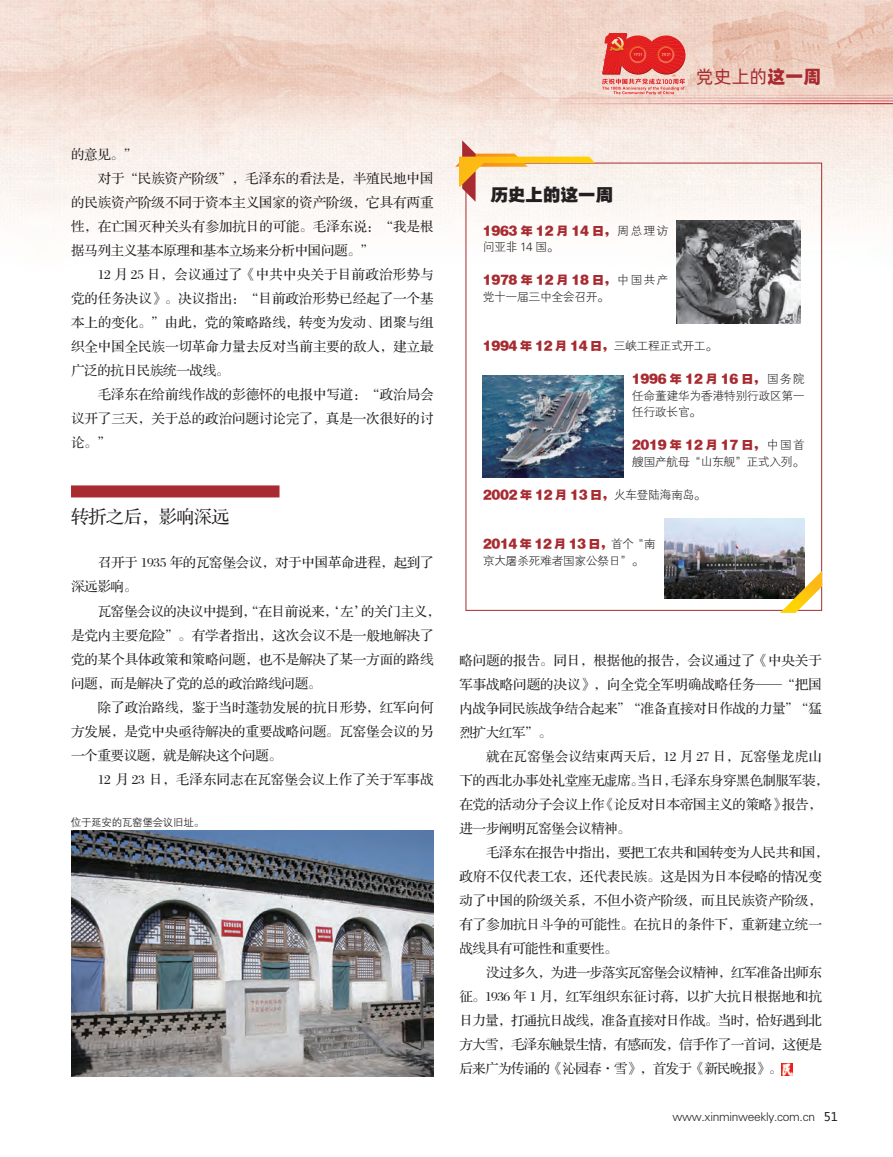
<style>
.page{position:relative;width:893px;height:1157px;background:#fff}
.page>*{position:absolute;margin:0;border:0;box-sizing:border-box;transform-origin:0 0}
.t1{font:18px "FZS3 K GBK1 0";letter-spacing:-.025em;color:#231f20}
.t2{font:18px "Alibaba Pu Hui Ti R";color:#a72b30}
.t3{font:18px "FZYDTHJW GB1 0";letter-spacing:-.025em;color:#231f20}
.t4{font:13.5px "FZS3 JW GB1 0";letter-spacing:-.005em;color:#231f20}
.t5{font:13.5px "FZS3 JW GB1 0";letter-spacing:-.025em;color:#231f20}
.t6{font:13.5px "FZS3 JW GB1 0";letter-spacing:-.04em;color:#231f20}
.t7{font:13.5px "FZS3 JW GB1 0";letter-spacing:.015em;color:#231f20}
.t8{font:13.5px "FZS3 JW GB1 0";letter-spacing:-.045em;color:#231f20}
.t9{font:12px/16.5px "FZXH1 JW GB1 0";letter-spacing:-.045em;color:#231f20}
.t10{font:12px/16.5px "FZYDTHJW GB1 0";letter-spacing:-.025em;color:#a72b30}
.t11{font:12px "FZXH1 JW GB1 0";letter-spacing:-.025em;color:#231f20}
.t12{font:10.5px "FZZDXJW GB1 0";letter-spacing:-.025em;color:#231f20}
.s1{font-family:"Alibaba Pu Hui Ti H"}
.s2{font-family:"FZXH1 JW GB1 0";color:#231f20}
.s3{font-family:"FZYDTHJW GB1 0";color:#a72b30}
.s4{font-family:"Microsoft Ya Hei"}
</style>
<div class="page">
<img style="left:0;top:0;width:893px;height:831px">
<hr style="left:552px;top:100px;width:341px;height:1px;background:#c41324">
<hr style="left:335px;top:98px;width:558px;height:1px;background:#c41324">
<img style="left:596px;top:38px;width:6px;height:39px">
<hr style="left:476px;top:103px;width:417px;height:1px;background:#c41324">
<hr style="left:531px;top:95px;width:362px;height:1px;background:#c41324">
<svg style="left:602px;top:33px;width:83px;height:62px;background:#e76a64"></svg>
<div style="left:71px;top:485px;width:208px;height:12px;background:#a72b30"></div>
<svg style="left:455px;top:140px;width:140px;height:62px"></svg>
<svg style="left:782px;top:1064px;width:11px;height:11px"></svg>
<img style="left:483px;top:376px;width:140px;height:101px">
<img style="left:677px;top:220px;width:124px;height:103px">
<img style="left:664px;top:518px;width:141px;height:80px">
<svg style="left:780px;top:571px;width:42px;height:42px"></svg>
<img style="left:71px;top:831px;width:363px;height:245px">
<p class="t4" style="left:71px;top:148px;width:68px">的意见。”</p>
<p class="t4" style="left:98px;top:172px;width:337px">对于“民族资产阶级”，毛泽东的看法是，半殖民地中国</p>
<p class="t4" style="left:71px;top:196px;width:364px">的民族资产阶级不同于资本主义国家的资产阶级，它具有两重</p>
<p class="t4" style="left:71px;top:220px;width:364px">性，在亡国灭种关头有参加抗日的可能。毛泽东说：“我是根</p>
<p class="t5" style="left:71px;top:244px;width:305px">据马列主义基本原理和基本立场来分析中国问题。”</p>
<p class="t7" style="left:98px;top:268px;width:337px">12 月 25 日，会议通过了《中共中央关于目前政治形势与</p>
<p class="t4" style="left:71px;top:292px;width:364px">党的任务决议》。决议指出：“目前政治形势已经起了一个基</p>
<p class="t4" style="left:71px;top:316px;width:364px">本上的变化。”由此，党的策略路线，转变为发动、团聚与组</p>
<p class="t4" style="left:71px;top:340px;width:364px">织全中国全民族一切革命力量去反对当前主要的敌人，建立最</p>
<p class="t5" style="left:71px;top:364px;width:160px">广泛的抗日民族统一战线。</p>
<p class="t4" style="left:98px;top:388px;width:337px">毛泽东在给前线作战的彭德怀的电报中写道：“政治局会</p>
<p class="t4" style="left:71px;top:412px;width:364px">议开了三天，关于总的政治问题讨论完了，真是一次很好的讨</p>
<p class="t4" style="left:71px;top:436px;width:41px">论。”</p>
<p class="t1" style="left:71px;top:508px;width:160px">转折之后，影响深远</p>
<p class="t5" style="left:98px;top:556px;width:337px">召开于 1935 年的瓦窑堡会议，对于中国革命进程，起到了</p>
<p class="t4" style="left:71px;top:580px;width:68px">深远影响。</p>
<p class="t5" style="left:98px;top:604px;width:344px">瓦窑堡会议的决议中提到，“在目前说来，‘左’的关门主义，</p>
<p class="t4" style="left:71px;top:628px;width:364px">是党内主要危险”。有学者指出，这次会议不是一般地解决了</p>
<p class="t4" style="left:71px;top:652px;width:364px">党的某个具体政策和策略问题，也不是解决了某一方面的路线</p>
<p class="t5" style="left:71px;top:676px;width:252px">问题，而是解决了党的总的政治路线问题。</p>
<p class="t4" style="left:98px;top:700px;width:337px">除了政治路线，鉴于当时蓬勃发展的抗日形势，红军向何</p>
<p class="t4" style="left:71px;top:724px;width:364px">方发展，是党中央亟待解决的重要战略问题。瓦窑堡会议的另</p>
<p class="t5" style="left:71px;top:748px;width:212px">一个重要议题，就是解决这个问题。</p>
<p class="t4" style="left:98px;top:772px;width:337px">12 月 23 日，毛泽东同志在瓦窑堡会议上作了关于军事战</p>
<p class="t12" style="left:71px;top:816px;width:135px">位于延安的瓦窑堡会议旧址。</p>
<p class="t3" style="left:490px;top:185px;width:125px">历史上的这一周</p>
<h1 class="t2" style="left:696px;top:63px;width:127px">党史上的<span class="s1">这一周</span></h1>
<p class="t10" style="left:483px;top:222px;width:187px">1963 年 12 月 14 日，<span class="s2">周总理访问亚非 14 国。</span></p>
<p class="t9" style="left:483px;top:272px;width:187px"><span class="s3">1978 年 12 月 18 日，</span>中国共产党十一届三中全会召开。</p>
<p class="t10" style="left:483px;top:338px;width:236px">1994 年 12 月 14 日，<span class="s2">三峡工程正式开工。</span></p>
<p class="t9" style="left:632px;top:371px;width:174px;text-align:justify"><span class="s3">1996 年 12 月 16 日，</span>国务院任命董建华为香港特别行政区第一任行政长官。</p>
<p class="t9" style="left:632px;top:437px;width:174px"><span class="s3">2019 年 12 月 17 日，</span>中国首艘国产航母“山东舰”正式入列。</p>
<p class="t10" style="left:483px;top:486px;width:225px">2002 年 12 月 13 日，<span class="s2">火车登陆海南岛。</span></p>
<p class="t9" style="left:483px;top:536px;width:174px"><span class="s3">2014 年 12 月 13 日，</span>首个“南京大屠杀死难者国家公祭日”。</p>
<p class="t4" style="left:459px;top:653px;width:364px">略问题的报告。同日，根据他的报告，会议通过了《中央关于</p>
<p class="t4" style="left:459px;top:677px;width:364px">军事战略问题的决议》，向全党全军明确战略任务——“把国</p>
<p class="t5" style="left:459px;top:701px;width:364px">内战争同民族战争结合起来”“准备直接对日作战的力量”“猛</p>
<p class="t4" style="left:459px;top:725px;width:94px">烈扩大红军”。</p>
<p class="t7" style="left:486px;top:749px;width:337px">就在瓦窑堡会议结束两天后，12 月 27 日，瓦窑堡龙虎山</p>
<p class="t5" style="left:459px;top:773px;width:371px">下的西北办事处礼堂座无虚席。当日，毛泽东身穿黑色制服军装，</p>
<p class="t5" style="left:459px;top:797px;width:364px">在党的活动分子会议上作《论反对日本帝国主义的策略》报告，</p>
<p class="t5" style="left:459px;top:821px;width:173px">进一步阐明瓦窑堡会议精神。</p>
<p class="t5" style="left:486px;top:845px;width:344px">毛泽东在报告中指出，要把工农共和国转变为人民共和国，</p>
<p class="t4" style="left:459px;top:869px;width:364px">政府不仅代表工农，还代表民族。这是因为日本侵略的情况变</p>
<p class="t4" style="left:459px;top:893px;width:364px">动了中国的阶级关系，不但小资产阶级，而且民族资产阶级，</p>
<p class="t4" style="left:459px;top:917px;width:364px">有了参加抗日斗争的可能性。在抗日的条件下，重新建立统一</p>
<p class="t5" style="left:459px;top:941px;width:160px">战线具有可能性和重要性。</p>
<p class="t8" style="left:486px;top:965px;width:337px">没过多久，为进一步落实瓦窑堡会议精神，红军准备出师东</p>
<p class="t4" style="left:459px;top:989px;width:364px">征。1936 年 1 月，红军组织东征讨蒋，以扩大抗日根据地和抗</p>
<p class="t6" style="left:459px;top:1013px;width:364px">日力量，打通抗日战线，准备直接对日作战。当时，恰好遇到北</p>
<p class="t6" style="left:459px;top:1037px;width:364px">方大雪，毛泽东触景生情，有感而发，信手作了一首词，这便是</p>
<p class="t8" style="left:459px;top:1061px;width:324px">后来广为传诵的《沁园春·雪》，首发于《新民晚报》。</p>
<p class="t11" style="left:673px;top:1109px;width:167px">www.xinminweekly.com.cn <span class="s4">51</span></p>
</div>
